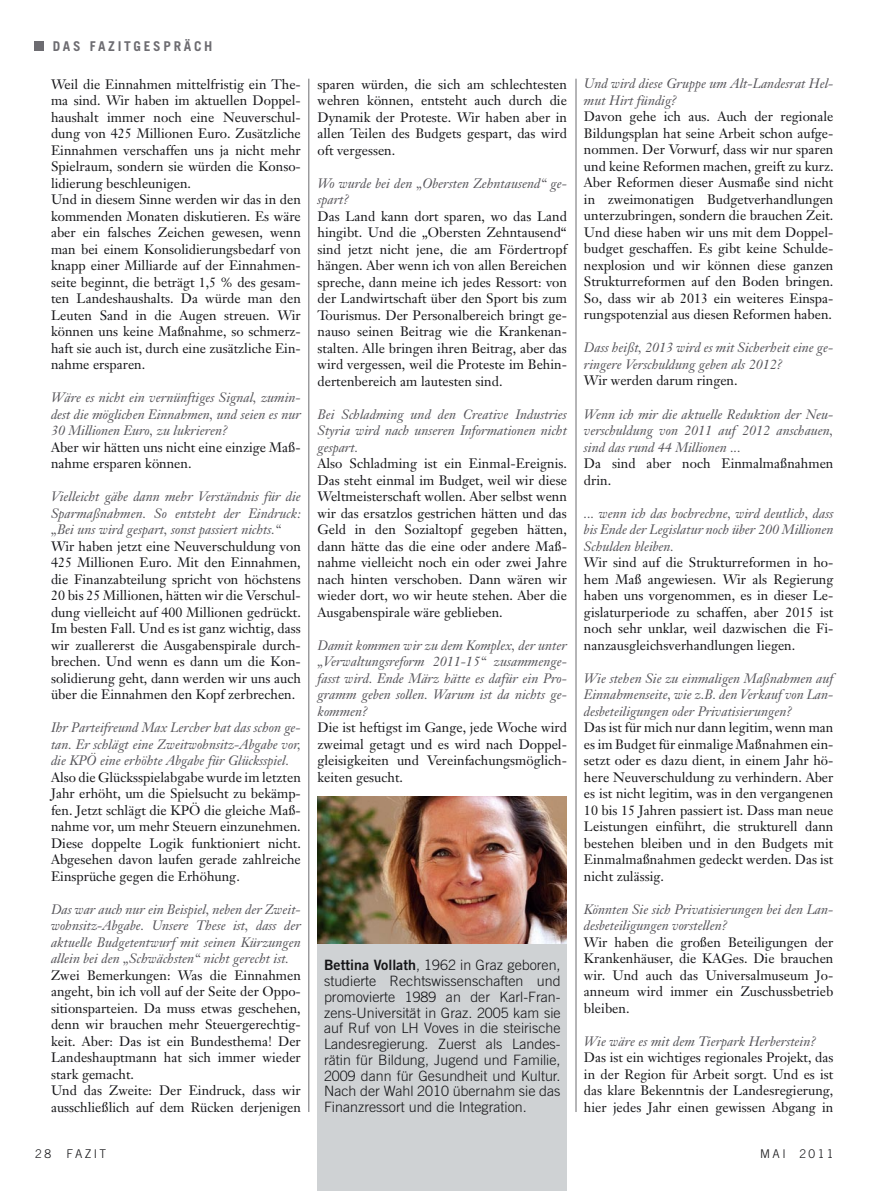
<style>
.page{position:relative;width:893px;height:1191px;background:#fff}
.page>*{position:absolute;margin:0;border:0;box-sizing:border-box;transform-origin:0 0}
.t1{font:300 14.25px/15.8px "Trade Gothic";color:#151518;text-align:justify}
.text{font:13.5px/16.5px "Janson Text";color:#151518;text-align:justify}
.interview{font:italic 13.5px/16.5px "Janson Text";color:#555459;text-align:justify}
.interview-2{font:13.5px/16.5px "Janson Text";color:#151518;text-align:justify}
.t2{font:700 13.5px "Trade Gothic";letter-spacing:.2em;color:#6d6c71}
.t3{font:300 12px "Trade Gothic";letter-spacing:.2em;color:#151518}
.s1{font-family:"Trade Gothic Bold Two";font-weight:400}
</style>
<div class="page">
<div style="left:34px;top:41px;width:10px;height:10px;background:#6d6c71"></div>
<div style="left:317px;top:797px;width:250px;height:394px;background:#cfd2d4"></div>
<img style="left:317px;top:797px;width:250px;height:147px">
<hr style="left:309px;top:79px;width:1px;height:1033px;background:#6d6c71">
<hr style="left:576px;top:79px;width:1px;height:1033px;background:#6d6c71">
<p class="t2" style="left:53px;top:38px;width:161px">DAS FAZITGESPRÄCH</p>
<p class="text" style="left:51px;top:75px;width:251px">Weil die Einnahmen mittelfristig ein The&shy;ma sind. Wir haben im aktuellen Doppel&shy;haushalt immer noch eine Neuverschul&shy;dung von 425 Millionen Euro. Zusätzliche Einnahmen verschaffen uns ja nicht mehr Spielraum, sondern sie würden die Konso&shy;lidierung beschleunigen.</p>
<p class="text" style="left:51px;top:191px;width:251px">Und in diesem Sinne werden wir das in den kommenden Monaten diskutieren. Es wäre aber ein falsches Zeichen gewesen, wenn man bei einem Konsolidierungsbedarf von knapp einer Milliarde auf der Einnahmen&shy;seite beginnt, die beträgt 1,5 % des gesam&shy;ten Landeshaushalts. Da würde man den Leuten Sand in die Augen streuen. Wir können uns keine Maßnahme, so schmerz&shy;haft sie auch ist, durch eine zusätzliche Ein&shy;nahme ersparen.</p>
<p class="interview" style="left:51px;top:389px;width:251px">Wäre es nicht ein vernünftiges Signal, zumin&shy;dest die möglichen Einnahmen, und seien es nur 30 Millionen Euro, zu lukrieren?</p>
<p class="text" style="left:51px;top:438px;width:251px">Aber wir hätten uns nicht eine einzige Maß&shy;nahme ersparen können.</p>
<p class="interview" style="left:51px;top:488px;width:251px">Vielleicht gäbe dann mehr Verständnis für die Sparmaßnahmen. So entsteht der Eindruck: „Bei uns wird gespart, sonst passiert nichts.“</p>
<p class="text" style="left:51px;top:537px;width:251px">Wir haben jetzt eine Neuverschuldung von 425 Millionen Euro. Mit den Einnahmen, die Finanzabteilung spricht von höchstens 20 bis 25 Millionen, hätten wir die Verschul&shy;dung vielleicht auf 400 Millionen gedrückt.<br>Im besten Fall. Und es ist ganz wichtig, dass wir zuallererst die Ausgabenspirale durch&shy;brechen. Und wenn es dann um die Kon&shy;solidierung geht, dann werden wir uns auch über die Einnahmen den Kopf zerbrechen.</p>
<p class="interview" style="left:51px;top:719px;width:251px">Ihr Parteifreund Max Lercher hat das schon ge&shy;tan. Er schlägt eine Zweitwohnsitz-Abgabe vor, die KPÖ eine erhöhte Abgabe für Glücksspiel.</p>
<p class="text" style="left:51px;top:768px;width:251px">Also die Glücksspielabgabe wurde im letzten Jahr erhöht, um die Spielsucht zu bekämp&shy;fen. Jetzt schlägt die KPÖ die gleiche Maß&shy;nahme vor, um mehr Steuern einzunehmen.<br>Diese doppelte Logik funktioniert nicht.<br>Abgesehen davon laufen gerade zahlreiche Einsprüche gegen die Erhöhung.</p>
<p class="interview" style="left:51px;top:901px;width:251px">Das war auch nur ein Beispiel, neben der Zweit&shy;wohnsitz-Abgabe. Unsere These ist, dass der aktuelle Budgetentwurf mit seinen Kürzungen allein bei den „Schwächsten“ nicht gerecht ist.</p>
<p class="text" style="left:51px;top:966px;width:251px">Zwei Bemerkungen: Was die Einnahmen angeht, bin ich voll auf der Seite der Oppo&shy;sitionsparteien. Da muss etwas geschehen, denn wir brauchen mehr Steuergerechtig&shy;keit. Aber: Das ist ein Bundesthema! Der Landeshauptmann hat sich immer wieder stark gemacht.</p>
<p class="text" style="left:51px;top:1082px;width:251px">Und das Zweite: Der Eindruck, dass wir ausschließlich auf dem Rücken derjenigen</p>
<p class="text" style="left:317px;top:75px;width:251px">sparen würden, die sich am schlechtesten wehren können, entsteht auch durch die Dynamik der Proteste. Wir haben aber in allen Teilen des Budgets gespart, das wird oft vergessen.</p>
<p class="interview" style="left:317px;top:175px;width:251px">Wo wurde bei den „Obersten Zehntausend“ ge&shy;spart?</p>
<p class="interview-2" style="left:317px;top:207px;width:251px">Das Land kann dort sparen, wo das Land hingibt. Und die „Obersten Zehntausend“ sind jetzt nicht jene, die am Fördertropf hängen. Aber wenn ich von allen Bereichen spreche, dann meine ich jedes Ressort: von der Landwirtschaft über den Sport bis zum Tourismus. Der Personalbereich bringt ge&shy;nauso seinen Beitrag wie die Krankenan&shy;stalten. Alle bringen ihren Beitrag, aber das wird vergessen, weil die Proteste im Behin&shy;dertenbereich am lautesten sind.</p>
<p class="interview" style="left:317px;top:406px;width:251px">Bei Schladming und den Creative Industries Styria wird nach unseren Informationen nicht gespart.</p>
<p class="text" style="left:317px;top:455px;width:251px">Also Schladming ist ein Einmal-Ereignis.<br>Das steht einmal im Budget, weil wir diese Weltmeisterschaft wollen. Aber selbst wenn wir das ersatzlos gestrichen hätten und das Geld in den Sozialtopf gegeben hätten, dann hätte das die eine oder andere Maß&shy;nahme vielleicht noch ein oder zwei Jahre nach hinten verschoben. Dann wären wir wieder dort, wo wir heute stehen. Aber die Ausgabenspirale wäre geblieben.</p>
<p class="interview" style="left:317px;top:637px;width:251px">Damit kommen wir zu dem Komplex, der unter „Verwaltungsreform 2011-15“ zusammenge&shy;fasst wird. Ende März hätte es dafür ein Pro&shy;gramm geben sollen. Warum ist da nichts ge&shy;kommen?</p>
<p class="text" style="left:317px;top:719px;width:251px">Die ist heftigst im Gange, jede Woche wird zweimal getagt und es wird nach Doppel&shy;gleisigkeiten und Vereinfachungsmöglich&shy;keiten gesucht.</p>
<p class="t1" style="left:324px;top:957px;width:238px"><span class="s1">Bettina Vollath</span>, 1962 in Graz geboren, studierte Rechtswissenschaften und promovierte 1989 an der Karl-Fran&shy;zens-Universität in Graz. 2005 kam sie auf Ruf von LH Voves in die steirische Landesregierung. Zuerst als Landes&shy;rätin für Bildung, Jugend und Familie, 2009 dann für Gesundheit und Kultur.<br>Nach der Wahl 2010 übernahm sie das Finanzressort und die Integration.</p>
<p class="interview" style="left:584px;top:76px;width:251px">Und wird diese Gruppe um Alt-Landesrat Hel&shy;mut Hirt fündig?</p>
<p class="text" style="left:584px;top:108px;width:251px">Davon gehe ich aus. Auch der regionale Bildungsplan hat seine Arbeit schon aufge&shy;nommen. Der Vorwurf, dass wir nur sparen und keine Reformen machen, greift zu kurz.<br>Aber Reformen dieser Ausmaße sind nicht in zweimonatigen Budgetverhandlungen unterzubringen, sondern die brauchen Zeit.<br>Und diese haben wir uns mit dem Doppel&shy;budget geschaffen. Es gibt keine Schulde&shy;nexplosion und wir können diese ganzen Strukturreformen auf den Boden bringen.<br>So, dass wir ab 2013 ein weiteres Einspa&shy;rungspotenzial aus diesen Reformen haben.</p>
<p class="interview" style="left:584px;top:340px;width:251px">Dass heißt, 2013 wird es mit Sicherheit eine ge&shy;ringere Verschuldung geben als 2012?</p>
<p class="text" style="left:584px;top:372px;width:155px">Wir werden darum ringen.</p>
<p class="interview" style="left:584px;top:406px;width:251px">Wenn ich mir die aktuelle Reduktion der Neu&shy;verschuldung von 2011 auf 2012 anschauen, sind das rund 44 Millionen ...</p>
<p class="text" style="left:584px;top:455px;width:251px">Da sind aber noch Einmalmaßnahmen drin.</p>
<p class="interview" style="left:584px;top:505px;width:251px">... wenn ich das hochrechne, wird deutlich, dass bis Ende der Legislatur noch über 200 Millionen Schulden bleiben.</p>
<p class="text" style="left:584px;top:554px;width:251px">Wir sind auf die Strukturreformen in ho&shy;hem Maß angewiesen. Wir als Regierung haben uns vorgenommen, es in dieser Le&shy;gislaturperiode zu schaffen, aber 2015 ist noch sehr unklar, weil dazwischen die Fi&shy;nanzausgleichsverhandlungen liegen.</p>
<p class="interview" style="left:584px;top:670px;width:251px">Wie stehen Sie zu einmaligen Maßnahmen auf Einnahmenseite, wie z.B. den Verkauf von Lan&shy;desbeteiligungen oder Privatisierungen?</p>
<p class="text" style="left:584px;top:719px;width:251px">Das ist für mich nur dann legitim, wenn man es im Budget für einmalige Maßnahmen ein&shy;setzt oder es dazu dient, in einem Jahr hö&shy;here Neuverschuldung zu verhindern. Aber es ist nicht legitim, was in den vergangenen 10 bis 15 Jahren passiert ist. Dass man neue Leistungen einführt, die strukturell dann bestehen bleiben und in den Budgets mit Einmalmaßnahmen gedeckt werden. Das ist nicht zulässig.</p>
<p class="interview" style="left:584px;top:901px;width:251px">Könnten Sie sich Privatisierungen bei den Lan&shy;desbeteiligungen vorstellen?</p>
<p class="text" style="left:584px;top:933px;width:251px">Wir haben die großen Beteiligungen der Krankenhäuser, die KAGes. Die brauchen wir. Und auch das Universalmuseum Jo&shy;anneum wird immer ein Zuschussbetrieb bleiben.</p>
<p class="interview" style="left:584px;top:1033px;width:234px">Wie wäre es mit dem Tierpark Herberstein?</p>
<p class="text" style="left:584px;top:1049px;width:251px">Das ist ein wichtiges regionales Projekt, das in der Region für Arbeit sorgt. Und es ist das klare Bekenntnis der Landesregierung, hier jedes Jahr einen gewissen Abgang in</p>
<p class="t3" style="left:35px;top:1146px;width:17px">28</p>
<p class="t3" style="left:67px;top:1146px;width:41px">FAZIT</p>
<p class="t3" style="left:760px;top:1146px;width:75px">MAI 2011</p>
</div>
